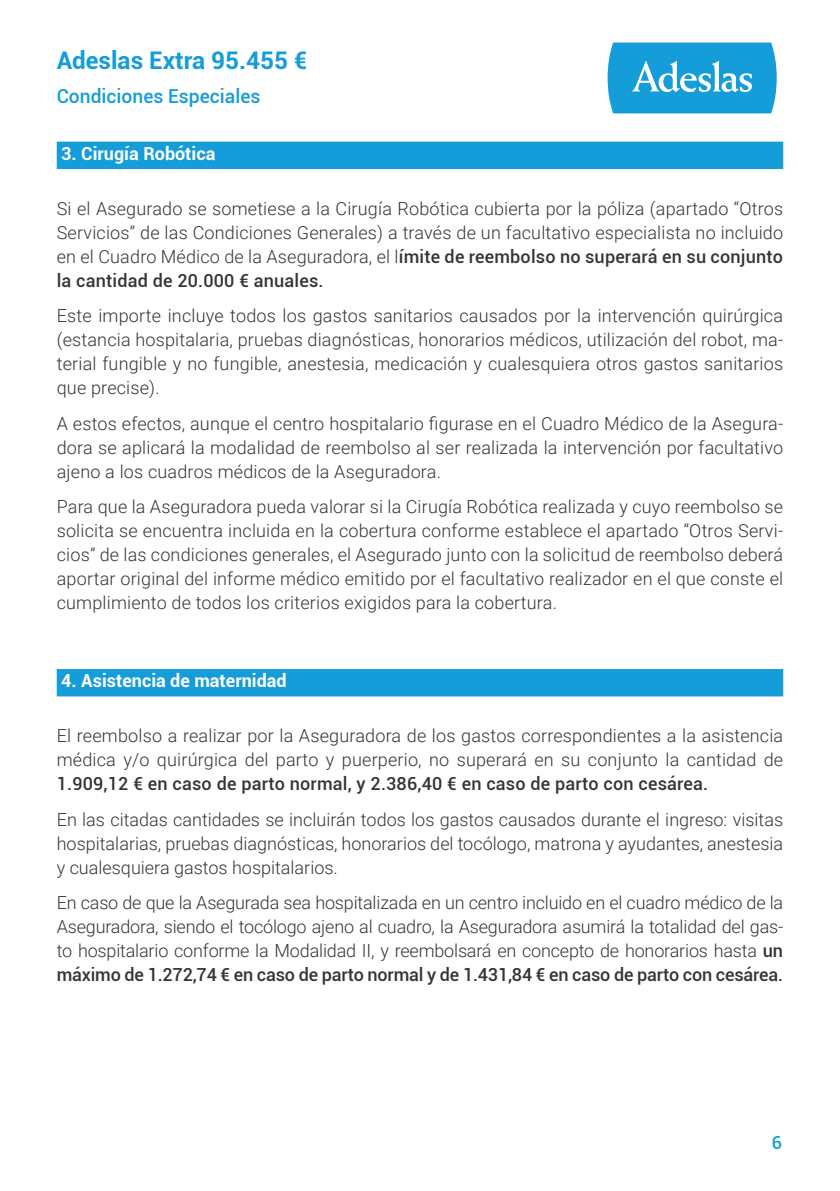
<style>
.page{position:relative;width:840px;height:1191px;background:#fff}
.page>*{position:absolute;margin:0;border:0;box-sizing:border-box;transform-origin:0 0}
.t1{font:700 24.2px "Roboto";color:#149dd9}
.t2{font:500 19.2px "Roboto";color:#149dd9}
.t3{font:300 18px/24px "Roboto";letter-spacing:.01em;color:#323638;text-align:justify}
.t4{font:500 18px "Roboto";letter-spacing:.01em;color:#323638}
.t5{font:700 18px "Roboto";color:#fff}
.t6{font:500 18px "Roboto";color:#149dd9}
.s1{font-weight:500}
</style>
<div class="page">
<svg style="left:607px;top:43px;width:169px;height:70px;background:#2fa8dd"></svg>
<div style="left:57px;top:142px;width:725px;height:27px;background:#149dd9"></div>
<div style="left:57px;top:669px;width:725px;height:27px;background:#149dd9"></div>
<h1 class="t1" style="left:57px;top:44px;width:252px">Adeslas Extra 95.455 €</h1>
<p class="t2" style="left:57px;top:83px;width:205px">Condiciones Especiales</p>
<p class="t5" style="left:61px;top:141px;width:155px">3. Cirugía Robótica</p>
<p class="t3" style="left:57px;top:196px;width:727px">Si el Asegurado se sometiese a la Cirugía Robótica cubierta por la póliza (apartado “Otros Servicios” de las Condiciones Generales) a través de un facultativo especialista no incluido en el Cuadro Médico de la Aseguradora, el l<span class="s1">ímite de reembolso no superará en su conjunto la cantidad de 20.000 € anuales.</span></p>
<p class="t3" style="left:57px;top:303px;width:727px">Este importe incluye todos los gastos sanitarios causados por la intervención quirúrgica (estancia hospitalaria, pruebas diagnósticas, honorarios médicos, utilización del robot, ma&shy;terial fungible y no fungible, anestesia, medicación y cualesquiera otros gastos sanitarios que precise).</p>
<p class="t3" style="left:57px;top:411px;width:727px">A estos efectos, aunque el centro hospitalario figurase en el Cuadro Médico de la Asegura&shy;dora se aplicará la modalidad de reembolso al ser realizada la intervención por facultativo ajeno a los cuadros médicos de la Aseguradora.</p>
<p class="t3" style="left:57px;top:494px;width:727px">Para que la Aseguradora pueda valorar si la Cirugía Robótica realizada y cuyo reembolso se solicita se encuentra incluida en la cobertura conforme establece el apartado “Otros Servi&shy;cios” de las condiciones generales, el Asegurado junto con la solicitud de reembolso deberá aportar original del informe médico emitido por el facultativo realizador en el que conste el cumplimiento de todos los criterios exigidos para la cobertura.</p>
<p class="t5" style="left:61px;top:668px;width:227px">4. Asistencia de maternidad</p>
<p class="t3" style="left:57px;top:723px;width:727px">El reembolso a realizar por la Aseguradora de los gastos correspondientes a la asistencia médica y/o quirúrgica del parto y puerperio, no superará en su conjunto la cantidad de</p>
<p class="t4" style="left:57px;top:771px;width:652px">1.909,12 € en caso de parto normal, y 2.386,40 € en caso de parto con cesárea.</p>
<p class="t3" style="left:57px;top:806px;width:727px">En las citadas cantidades se incluirán todos los gastos causados durante el ingreso: visitas hospitalarias, pruebas diagnósticas, honorarios del tocólogo, matrona y ayudantes, anestesia y cualesquiera gastos hospitalarios.</p>
<p class="t3" style="left:57px;top:890px;width:727px">En caso de que la Asegurada sea hospitalizada en un centro incluido en el cuadro médico de la Aseguradora, siendo el tocólogo ajeno al cuadro, la Aseguradora asumirá la totalidad del gas&shy;to hospitalario conforme la Modalidad II, y reembolsará en concepto de honorarios hasta <span class="s1">un máximo de 1.272,74 € en caso de parto normal y de 1.431,84 € en caso de parto con cesárea.</span></p>
<p class="t6" style="left:771px;top:1129px;width:12px">6</p>
</div>
